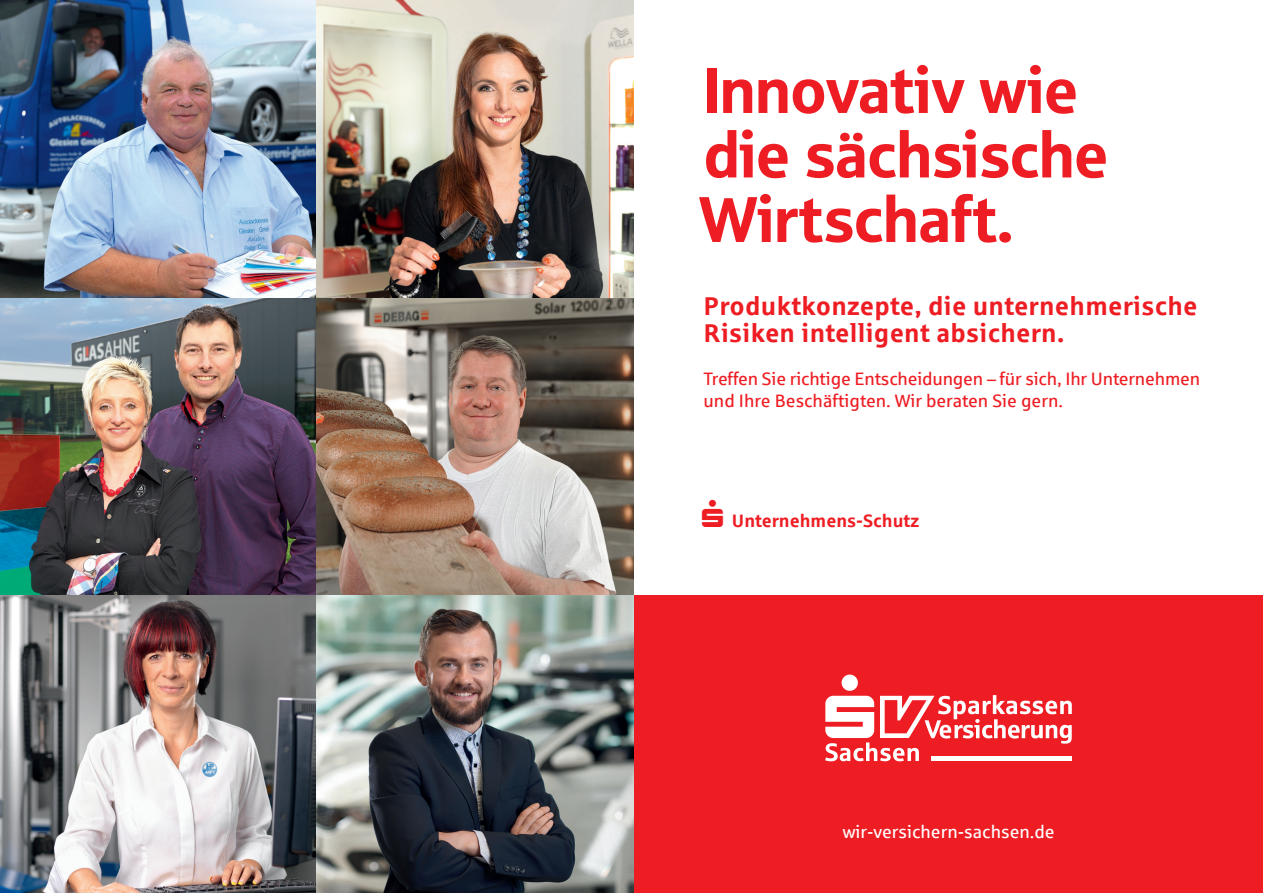
<style>
.page{position:relative;width:1263px;height:893px;background:#fff}
.page>*{position:absolute;margin:0;border:0;box-sizing:border-box;transform-origin:0 0}
.Headline_gross{font:64.5px/64.5px "Sparkasse Head";color:#ee1d23}
.Subline{font:700 25.8px "Sparkasse Rg";letter-spacing:.01em;color:#ee1d23}
.Subline-2{font:18px "Sparkasse Rg";letter-spacing:-.01em;color:#ee1d23}
.URL{font:18px "Sparkasse Rg";color:#fff}
.Subline-3{font:700 18px "Sparkasse Rg";color:#ee1d23}
</style>
<div class="page">
<div style="left:634px;top:595px;width:629px;height:298px;background:#ee1d23"></div>
<svg style="left:825px;top:675px;width:247px;height:86px"></svg>
<img style="left:0;top:0;width:634px;height:893px">
<p class="Headline_gross" style="left:704px;top:56px;width:375px">Innovativ wie</p>
<p class="Headline_gross" style="left:699px;top:120px;width:410px">die sächsische<br>Wirtschaft.</p>
<p class="Subline" style="left:703px;top:289px;width:495px">Produktkonzepte, die unternehmerische</p>
<p class="Subline" style="left:703px;top:316px;width:362px">Risiken intelligent absichern.</p>
<p class="Subline-2" style="left:703px;top:368px;width:498px">Treffen Sie richtige Entscheidungen – für sich, Ihr Unternehmen</p>
<p class="Subline-2" style="left:703px;top:389px;width:361px">und Ihre Beschäftigten. Wir beraten Sie gern.</p>
<p class="Subline-3" style="left:732px;top:509px;width:189px">Unternehmens-Schutz</p>
<p class="URL" style="left:843px;top:820px;width:213px">wir-versichern-sachsen.de</p>
</div>
